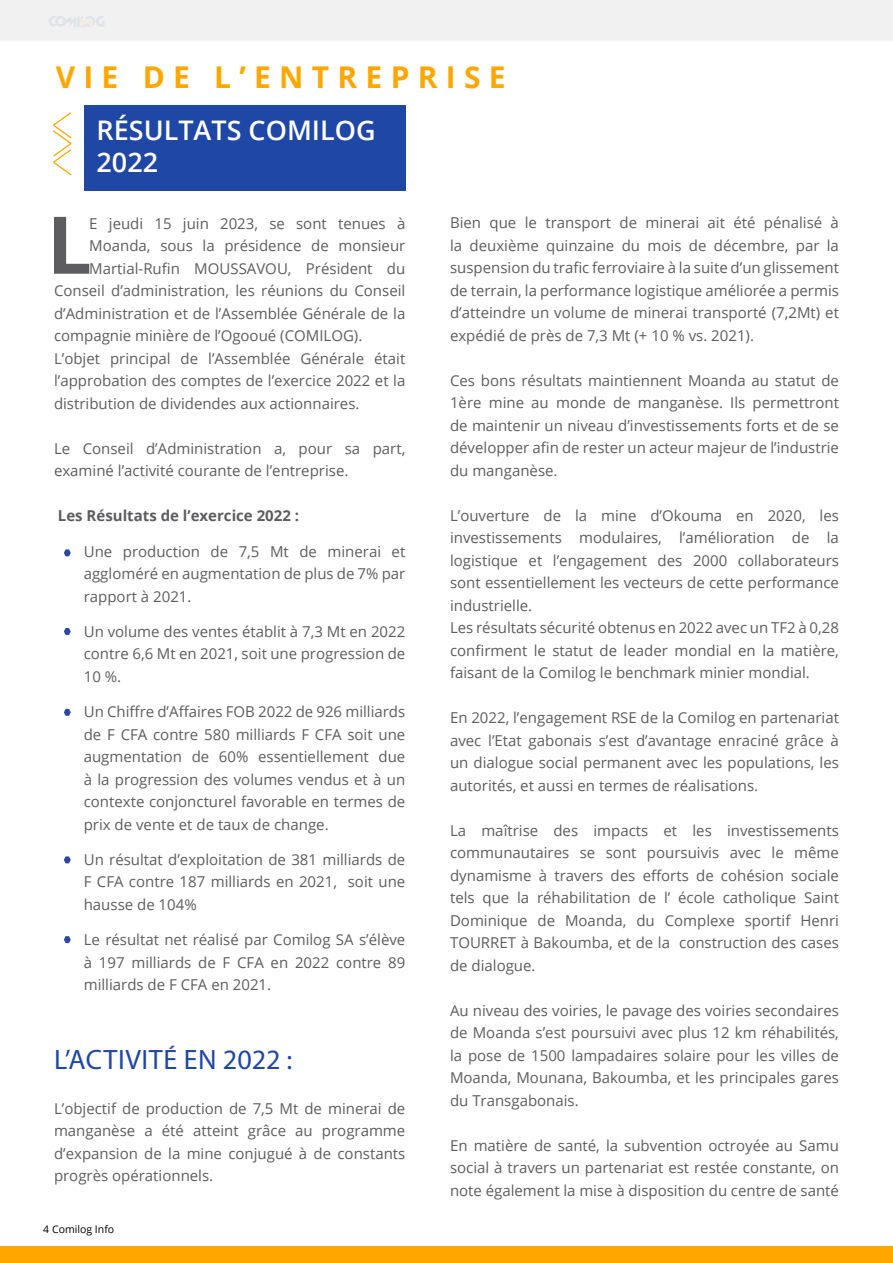
<style>
.page{position:relative;width:893px;height:1263px;background:#fff}
.page>*{position:absolute;margin:0;border:0;box-sizing:border-box;transform-origin:0 0}
.t1{font:700 30px "Open Sans";letter-spacing:.275em;color:#ffa700}
.t2{font:28.05px "Myriad Pro";letter-spacing:.02em;color:#1e47a6}
.t3{font:600 27px/32.4px "Open Sans";color:#fff}
.t4{font:15px/22.5px "Open Sans";color:#5d5d60;text-align:justify}
.t5{font:700 15px "Open Sans";color:#5d5d60}
.t6{font:10.5px "Open Sans";color:#000}
</style>
<div class="page">
<div style="left:0;top:0;width:893px;height:40px;background:#f1f1f2"></div>
<svg style="left:49px;top:16px;width:55px;height:11px"></svg>
<div style="left:84px;top:105px;width:321px;height:86px;background:#1e47a6"></div>
<svg style="left:53px;top:112px;width:19px;height:64px"></svg>
<svg style="left:64px;top:549px;width:7px;height:7px"></svg>
<svg style="left:64px;top:628px;width:7px;height:7px"></svg>
<svg style="left:64px;top:709px;width:7px;height:7px"></svg>
<svg style="left:64px;top:856px;width:7px;height:7px"></svg>
<svg style="left:64px;top:936px;width:7px;height:7px"></svg>
<div style="left:0;top:1246px;width:893px;height:17px;background:#ffa700"></div>
<svg style="left:54px;top:217px;width:35px;height:57px"></svg>
<h1 class="t1" style="left:56px;top:56px;width:451px">VIE DE L’ENTREPRISE</h1>
<h3 class="t3" style="left:97px;top:113px;width:281px">RÉSULTATS COMILOG<br>2022</h3>
<p class="t4" style="left:89px;top:212px;width:318px">E jeudi 15 juin 2023, se sont tenues à</p>
<p class="t4" style="left:89px;top:234px;width:318px">Moanda, sous la présidence de monsieur</p>
<p class="t4" style="left:89px;top:257px;width:318px">Martial-Rufin MOUSSAVOU, Président du</p>
<p class="t4" style="left:54px;top:279px;width:353px">Conseil d’administration, les réunions du Conseil</p>
<p class="t4" style="left:54px;top:302px;width:353px">d’Administration et de l’Assemblée Générale de la</p>
<p class="t4" style="left:54px;top:324px;width:310px">compagnie minière de l’Ogooué (COMILOG).</p>
<p class="t4" style="left:54px;top:347px;width:353px">L’objet principal de l’Assemblée Générale était</p>
<p class="t4" style="left:54px;top:369px;width:353px">l’approbation des comptes de l’exercice 2022 et la</p>
<p class="t4" style="left:54px;top:392px;width:307px">distribution de dividendes aux actionnaires.</p>
<p class="t4" style="left:54px;top:437px;width:353px">Le Conseil d’Administration a, pour sa part, examiné l’activité courante de l’entreprise.</p>
<p class="t5" style="left:58px;top:505px;width:243px">Les Résultats de l’exercice 2022 :</p>
<p class="t4" style="left:84px;top:539px;width:323px">Une production de 7,5 Mt de minerai et aggloméré en augmentation de plus de 7% par rapport à 2021.</p>
<p class="t4" style="left:84px;top:620px;width:323px">Un volume des ventes établit à 7,3 Mt en 2022 contre 6,6 Mt en 2021, soit une progression de 10 %.</p>
<p class="t4" style="left:84px;top:700px;width:323px">Un Chiffre d’Affaires FOB 2022 de 926 milliards de F CFA contre 580 milliards F CFA soit une augmentation de 60% essentiellement due à la progression des volumes vendus et à un contexte conjoncturel favorable en termes de prix de vente et de taux de change.</p>
<p class="t4" style="left:84px;top:848px;width:323px">Un résultat d’exploitation de 381 milliards de F CFA contre 187 milliards en 2021, soit une hausse de 104%</p>
<p class="t4" style="left:84px;top:928px;width:323px">Le résultat net réalisé par Comilog SA s’élève à 197 milliards de F CFA en 2022 contre 89 milliards de F CFA en 2021.</p>
<h2 class="t2" style="left:54px;top:1042px;width:240px">L’ACTIVITÉ EN 2022 :</h2>
<p class="t4" style="left:54px;top:1097px;width:353px">L’objectif de production de 7,5 Mt de minerai de manganèse a été atteint grâce au programme d’expansion de la mine conjugué à de constants progrès opérationnels.</p>
<p class="t6" style="left:43px;top:1222px;width:72px">4 Comilog Info</p>
<p class="t4" style="left:450px;top:211px;width:390px">Bien que le transport de minerai ait été pénalisé à la deuxième quinzaine du mois de décembre, par la suspension du trafic ferroviaire à la suite d’un glissement de terrain, la performance logistique améliorée a permis d’atteindre un volume de minerai transporté (7,2Mt) et expédié de près de 7,3 Mt (+ 10 % vs. 2021).</p>
<p class="t4" style="left:450px;top:369px;width:390px">Ces bons résultats maintiennent Moanda au statut de 1ère mine au monde de manganèse. Ils permettront de maintenir un niveau d’investissements forts et de se développer afin de rester un acteur majeur de l’industrie du manganèse.</p>
<p class="t4" style="left:450px;top:504px;width:390px;text-align:left">L’ouverture de la mine d’Okouma en 2020, les investissements modulaires, l’amélioration de la logistique et l’engagement des 2000 collaborateurs sont essentiellement les vecteurs de cette performance industrielle.<br>Les résultats sécurité obtenus en 2022 avec un TF2 à 0,28 confirment le statut de leader mondial en la matière, faisant de la Comilog le benchmark minier mondial.</p>
<p class="t4" style="left:450px;top:706px;width:390px">En 2022, l’engagement RSE de la Comilog en partenariat avec l’Etat gabonais s’est d’avantage enraciné grâce à un dialogue social permanent avec les populations, les autorités, et aussi en termes de réalisations.</p>
<p class="t4" style="left:450px;top:819px;width:390px">La maîtrise des impacts et les investissements communautaires se sont poursuivis avec le même dynamisme à travers des efforts de cohésion sociale tels que la réhabilitation de l’ école catholique Saint Dominique de Moanda, du Complexe sportif Henri TOURRET à Bakoumba, et de la construction des cases de dialogue.</p>
<p class="t4" style="left:450px;top:999px;width:390px">Au niveau des voiries, le pavage des voiries secondaires de Moanda s’est poursuivi avec plus 12 km réhabilités, la pose de 1500 lampadaires solaire pour les villes de Moanda, Mounana, Bakoumba, et les principales gares du Transgabonais.</p>
<p class="t4" style="left:450px;top:1134px;width:390px">En matière de santé, la subvention octroyée au Samu social à travers un partenariat est restée constante, on note également la mise à disposition du centre de santé</p>
</div>
